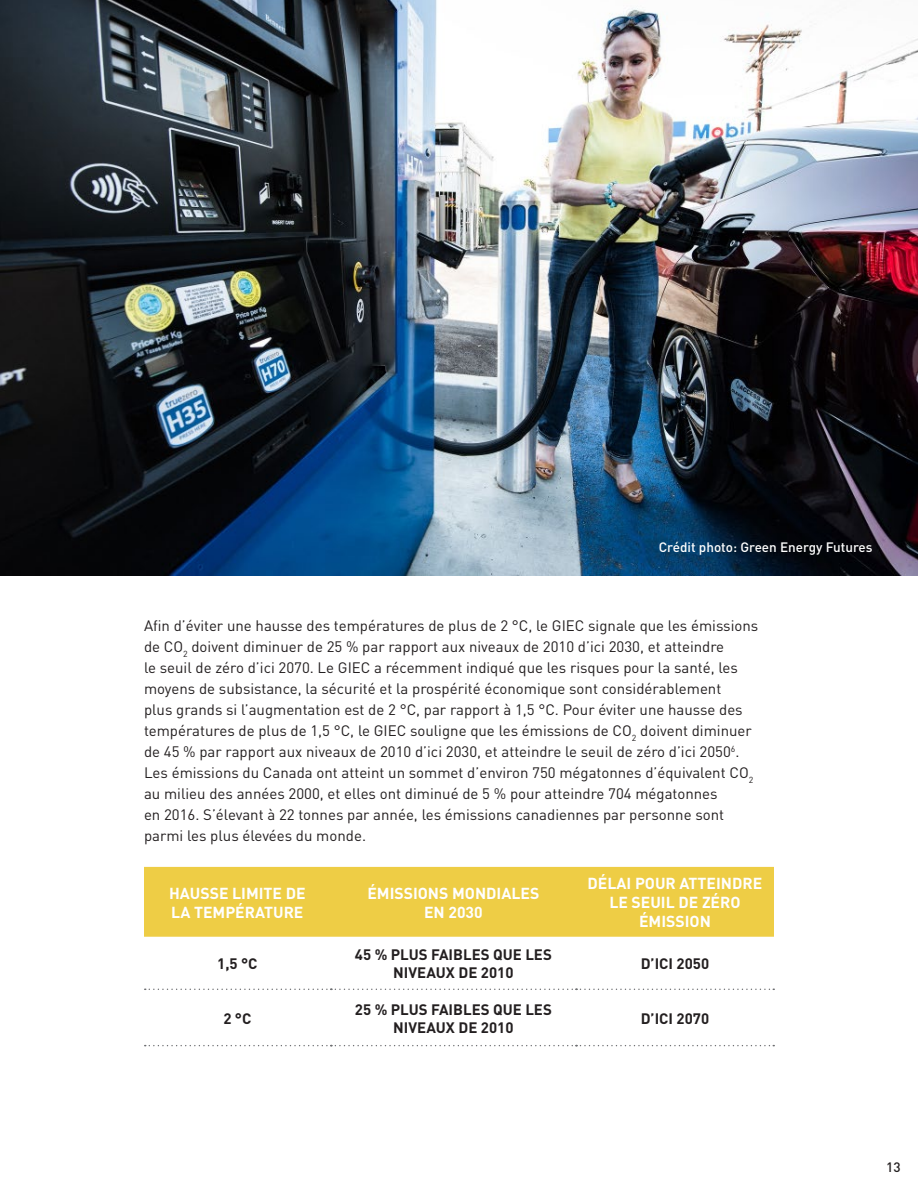
<style>
.page{position:relative;width:918px;height:1188px;background:#fff}
.page>*{position:absolute;margin:0;border:0;box-sizing:border-box;transform-origin:0 0}
.t1{font:700 15.75px/18.9px "DIN";color:#fff;text-align:center}
.t2{font:15px/21px "DIN";color:#231f20}
.t3{font:700 15px/18px "DIN";color:#231f20;text-align:center}
.t4{font:500 13.5px "DIN";color:#fff}
.t5{font:500 13.5px "DIN";color:#231f20}
</style>
<div class="page">
<div style="left:144px;top:867px;width:630px;height:70px;background:#eecd45"></div>
<svg style="left:145px;top:989px;width:629px;height:1px"></svg>
<svg style="left:145px;top:1045px;width:629px;height:1px"></svg>
<img style="left:0;top:0;width:918px;height:576px">
<p class="t4" style="left:659px;top:541px;width:215px">Crédit photo: Green Energy Futures</p>
<p class="t2" style="left:144px;top:617px;width:616px">Afin d’éviter une hausse des températures de plus de 2 °C, le GIEC signale que les émissions de CO<sub>2</sub> doivent diminuer de 25 % par rapport aux niveaux de 2010 d’ici 2030, et atteindre<br>le seuil de zéro d’ici 2070. Le GIEC a récemment indiqué que les risques pour la santé, les moyens de subsistance, la sécurité et la prospérité économique sont considérablement<br>plus grands si l’augmentation est de 2 °C, par rapport à 1,5 °C. Pour éviter une hausse des températures de plus de 1,5 °C, le GIEC souligne que les émissions de CO<sub>2</sub> doivent diminuer de 45 % par rapport aux niveaux de 2010 d’ici 2030, et atteindre le seuil de zéro d’ici 2050<sup>6</sup>.<br>Les émissions du Canada ont atteint un sommet d’environ 750 mégatonnes d’équivalent CO<sub>2 </sub>au milieu des années 2000, et elles ont diminué de 5 % pour atteindre 704 mégatonnes<br>en 2016. S’élevant à 22 tonnes par année, les émissions canadiennes par personne sont parmi les plus élevées du monde.</p>
<p class="t1" style="left:169px;top:885px;width:138px;text-align:left">HAUSSE LIMITE DE<br>LA TEMPÉRATURE</p>
<p class="t1" style="left:367px;top:885px;width:173px">ÉMISSIONS MONDIALES<br>EN 2030</p>
<p class="t1" style="left:588px;top:875px;width:176px">DÉLAI POUR ATTEINDRE<br>LE SEUIL DE ZÉRO<br>ÉMISSION</p>
<p class="t3" style="left:217px;top:955px;width:42px">1,5 °C</p>
<p class="t3" style="left:355px;top:946px;width:198px">45 % PLUS FAIBLES QUE LES<br>NIVEAUX DE 2010</p>
<p class="t3" style="left:641px;top:955px;width:70px">D’ICI 2050</p>
<p class="t3" style="left:223px;top:1010px;width:30px">2 °C</p>
<p class="t3" style="left:355px;top:1001px;width:198px">25 % PLUS FAIBLES QUE LES<br>NIVEAUX DE 2010</p>
<p class="t3" style="left:641px;top:1010px;width:70px">D’ICI 2070</p>
<p class="t5" style="left:886px;top:1162px;width:16px">13</p>
</div>
